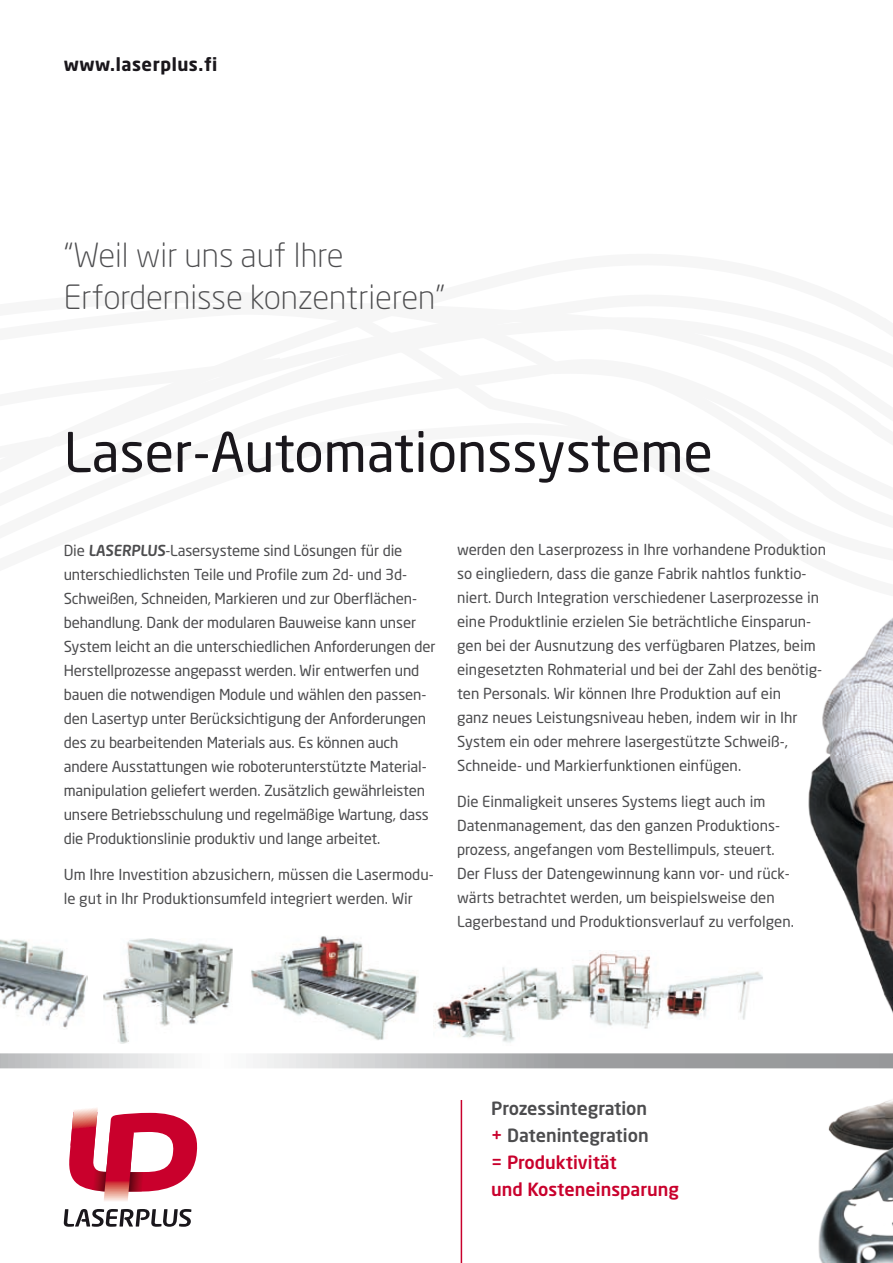
<style>
.page{position:relative;width:893px;height:1263px;background:#fff}
.page>*{position:absolute;margin:0;border:0;box-sizing:border-box;transform-origin:0 0}
.t1{font:54px "Neo Sans";color:#1a171c}
.t2{font:300 33px/42px "Neo Sans";color:#4c4c4e}
.t3{font:500 18px/27px "Neo Sans";color:#4c4c4e}
.t4{font:700 18px "Neo Sans";letter-spacing:.03em;color:#1a171c}
.t5{font:15px/24px "Neo Sans";letter-spacing:-.01em;color:#4c4c4e}
.s1{font-weight:500}
.s2{color:#c9002c}
</style>
<div class="page">
<svg style="left:0;top:950px;width:729px;height:119px"></svg>
<svg style="left:63px;top:1108px;width:135px;height:119px"></svg>
<img style="left:0;top:939px;width:88px;height:91px">
<img style="left:103px;top:938px;width:130px;height:106px">
<img style="left:434px;top:951px;width:295px;height:96px">
<img style="left:250px;top:936px;width:169px;height:105px">
<hr style="left:461px;top:1100px;width:1px;height:163px;background:#c9002c">
<img style="left:729px;top:618px;width:164px;height:451px">
<img style="left:818px;top:1099px;width:75px;height:164px">
<p class="t4" style="left:64px;top:53px;width:155px">www.laserplus.fi</p>
<h2 class="t2" style="left:64px;top:234px;width:383px">“Weil wir uns auf Ihre<br>Erfordernisse konzentrieren”</h2>
<h1 class="t1" style="left:64px;top:419px;width:651px">Laser-Automationssysteme</h1>
<p class="t5" style="left:64px;top:538px;width:373px">Die <span class="s1">LASERPLUS</span>-Lasersysteme sind Lösungen für die unterschiedlichsten Teile und Profile zum 2d- und 3d-Schweißen, Schneiden, Markieren und zur Oberflächen&shy;behandlung. Dank der modularen Bauweise kann unser System leicht an die unterschiedlichen Anforderungen der Herstellprozesse angepasst werden. Wir entwerfen und bauen die notwendigen Module und wählen den passen&shy;den Lasertyp unter Berücksichtigung der Anforderungen des zu bearbeitenden Materials aus. Es können auch andere Ausstattungen wie roboterunterstützte Material&shy;manipulation geliefert werden. Zusätzlich gewährleisten unsere Betriebsschulung und regelmäßige Wartung, dass die Produktionslinie produktiv und lange arbeitet.</p>
<p class="t5" style="left:64px;top:862px;width:371px">Um Ihre Investition abzusichern, müssen die Lasermodu&shy;le gut in Ihr Produktionsumfeld integriert werden. Wir</p>
<p class="t5" style="left:457px;top:537px;width:370px">werden den Laserprozess in Ihre vorhandene Produktion so eingliedern, dass die ganze Fabrik nahtlos funktio&shy;niert. Durch Integration verschiedener Laserprozesse in eine Produktlinie erzielen Sie beträchtliche Einsparun&shy;gen bei der Ausnutzung des verfügbaren Platzes, beim eingesetzten Rohmaterial und bei der Zahl des benötig&shy;ten Personals. Wir können Ihre Produktion auf ein<br>ganz neues Leistungsniveau heben, indem wir in Ihr System ein oder mehrere lasergestützte Schweiß-, Schneide- und Markierfunktionen einfügen.</p>
<p class="t5" style="left:457px;top:789px;width:338px">Die Einmaligkeit unseres Systems liegt auch im Datenmanagement, das den ganzen Produktions&shy;prozess, angefangen vom Bestellimpuls, steuert.<br>Der Fluss der Datengewinnung kann vor- und rück&shy;wärts betrachtet werden, um beispielsweise den Lagerbestand und Produktionsverlauf zu verfolgen.</p>
<p class="t3" style="left:491px;top:1094px;width:189px">Prozessintegration<br><span class="s2">+</span> Datenintegration<br><span class="s2">= Produktivität<br>und Kosteneinsparung</span></p>
</div>
